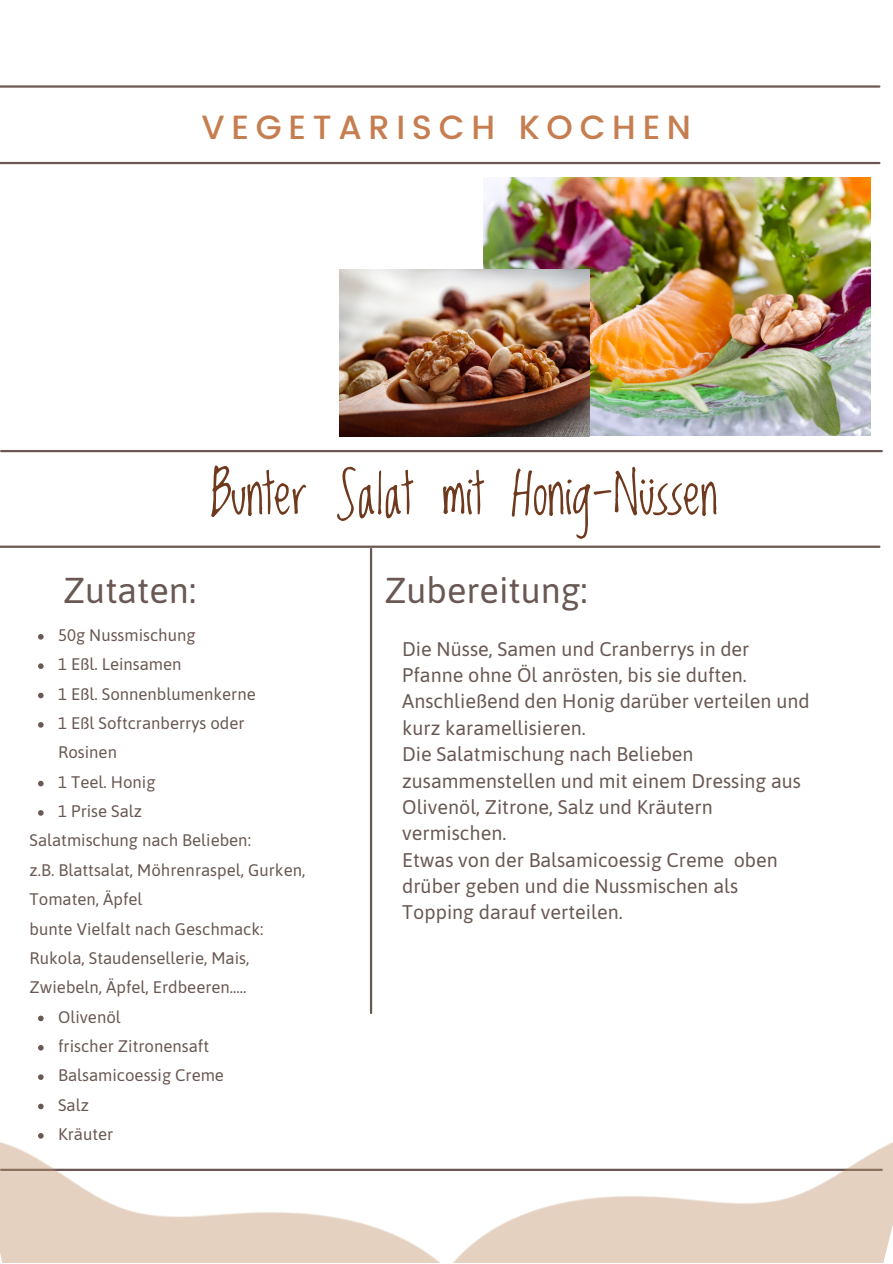
<style>
.page{position:relative;width:893px;height:1264px;background:#fff}
.page>*{position:absolute;margin:0;border:0;box-sizing:border-box;transform-origin:0 0}
.t1{font:55.05px "Lovedbythe King";color:#6f391d}
.t2{font:36px "Asap";color:#695853}
.t3{font:500 33.6px "Poppins";letter-spacing:.2em;color:#c67e50}
.t4{font:19.8px/26.4px "Asap";color:#695853}
.t5{font:16.8px/29.4px "Asap";color:#695853}
</style>
<div class="page">
<hr style="left:0;top:162px;width:879px;height:2px;background:#695853">
<hr style="left:0;top:545px;width:879px;height:3px;background:#695853">
<hr style="left:1px;top:450px;width:880px;height:2px;background:#695853">
<hr style="left:370px;top:549px;width:2px;height:463px;background:#695853">
<hr style="left:0;top:85px;width:879px;height:3px;background:#695853">
<img style="left:470px;top:1142px;width:422px;height:120px">
<img style="left:0;top:1050px;width:470px;height:212px">
<img style="left:484px;top:178px;width:386px;height:257px">
<img style="left:339px;top:269px;width:251px;height:168px">
<svg style="left:38px;top:634px;width:6px;height:5px"></svg>
<svg style="left:38px;top:663px;width:6px;height:6px"></svg>
<svg style="left:38px;top:692px;width:6px;height:6px"></svg>
<svg style="left:38px;top:722px;width:6px;height:5px"></svg>
<svg style="left:38px;top:780px;width:6px;height:6px"></svg>
<svg style="left:38px;top:810px;width:6px;height:5px"></svg>
<svg style="left:38px;top:1015px;width:6px;height:6px"></svg>
<svg style="left:38px;top:1045px;width:6px;height:5px"></svg>
<svg style="left:38px;top:1074px;width:6px;height:5px"></svg>
<svg style="left:38px;top:1103px;width:6px;height:6px"></svg>
<svg style="left:38px;top:1132px;width:6px;height:6px"></svg>
<p class="t3" style="left:201px;top:107px;width:491px">VEGETARISCH KOCHEN</p>
<p class="t1" style="left:211px;top:463px;width:508px">Bunter Salat mit Honig-Nüssen</p>
<p class="t2" style="left:63px;top:569px;width:134px">Zutaten:</p>
<p class="t2" style="left:384px;top:569px;width:205px">Zubereitung:</p>
<p class="t5" style="left:58px;top:620px;width:139px">50g Nussmischung</p>
<p class="t5" style="left:58px;top:649px;width:125px">1 Eßl. Leinsamen</p>
<p class="t5" style="left:58px;top:679px;width:199px">1 Eßl. Sonnenblumenkerne</p>
<p class="t5" style="left:58px;top:708px;width:188px">1 Eßl Softcranberrys oder<br>Rosinen</p>
<p class="t5" style="left:58px;top:767px;width:99px">1 Teel. Honig</p>
<p class="t5" style="left:58px;top:796px;width:85px">1 Prise Salz</p>
<p class="t5" style="left:30px;top:825px;width:223px">Salatmischung nach Belieben:</p>
<p class="t5" style="left:30px;top:855px;width:277px">z.B. Blattsalat, Möhrenraspel, Gurken,<br>Tomaten, Äpfel</p>
<p class="t5" style="left:30px;top:913px;width:235px">bunte Vielfalt nach Geschmack:</p>
<p class="t5" style="left:30px;top:943px;width:221px">Rukola, Staudensellerie, Mais,<br>Zwiebeln, Äpfel, Erdbeeren.....</p>
<p class="t5" style="left:58px;top:1001px;width:64px">Olivenöl</p>
<p class="t5" style="left:58px;top:1031px;width:152px">frischer Zitronensaft</p>
<p class="t5" style="left:58px;top:1060px;width:167px">Balsamicoessig Creme</p>
<p class="t5" style="left:58px;top:1089px;width:32px">Salz</p>
<p class="t5" style="left:58px;top:1119px;width:57px">Kräuter</p>
<p class="t4" style="left:402px;top:635px;width:409px">Die Nüsse, Samen und Cranberrys in der Pfanne ohne Öl anrösten, bis sie duften.<br>Anschließend den Honig darüber verteilen und kurz karamellisieren.</p>
<p class="t4" style="left:402px;top:740px;width:400px">Die Salatmischung nach Belieben zusammenstellen und mit einem Dressing aus<br>Olivenöl, Zitrone, Salz und Kräutern vermischen.</p>
<p class="t4" style="left:402px;top:846px;width:377px">Etwas von der Balsamicoessig Creme oben drüber geben und die Nussmischen als<br>Topping darauf verteilen.</p>
</div>
